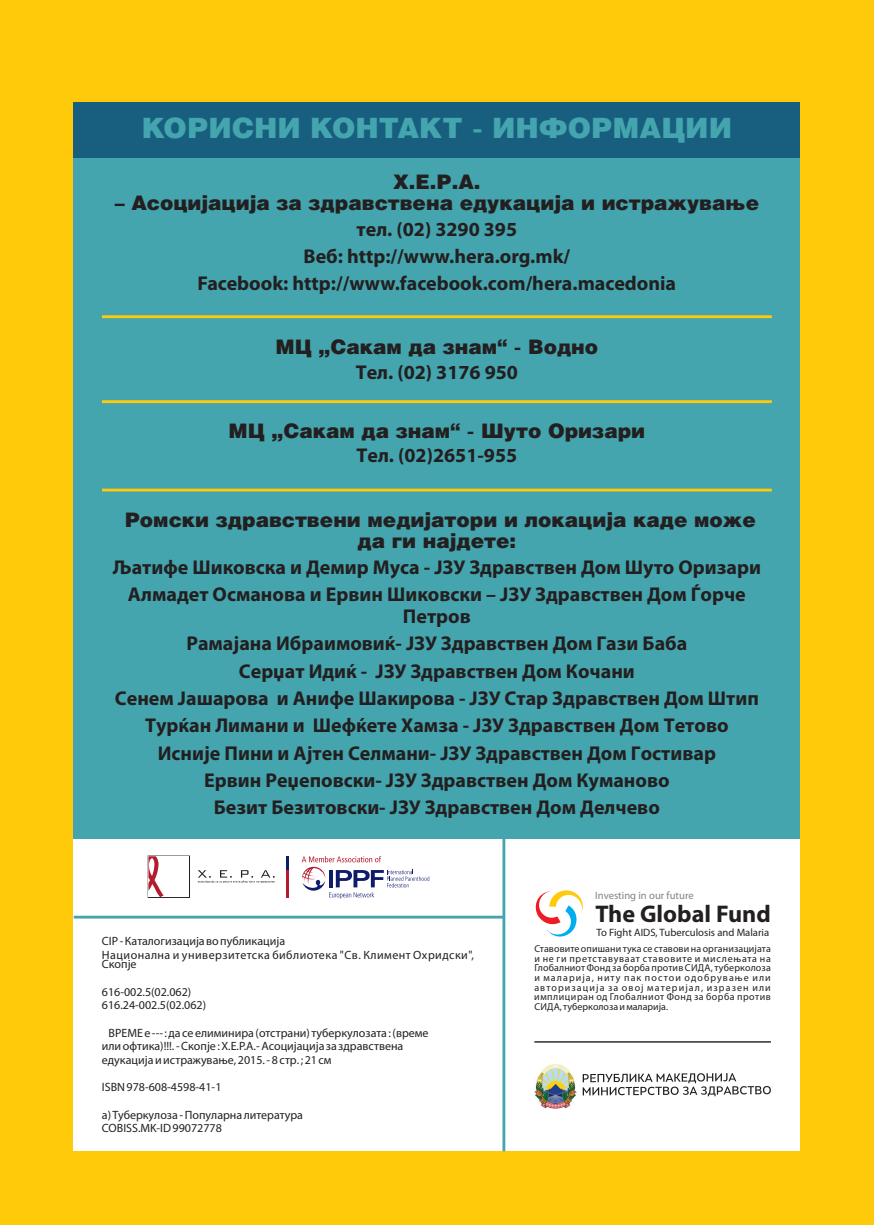
<style>
.page{position:relative;width:874px;height:1225px;background:#fff}
.page>*{position:absolute;margin:0;border:0;box-sizing:border-box;transform-origin:0 0}
.t1{font:900 28px "Helios";color:#44a5ae}
.t2{font:700 24.2px "Myriad Pro";color:#231f20}
.t3{font:700 20px/27.2px "Myriad Pro";color:#231f20;text-align:center}
.t4{font:900 20px/21px "Helios";color:#231f20;text-align:center}
.t5{font:12px/13.6px "Myriad Pro";color:#231f20}
.t6{font:12px/13.6px "Myriad Pro";letter-spacing:.04em;color:#231f20}
.t7{font:10.6px "Myriad Pro";color:#231f20}
.t8{font:10.6px "Myriad Pro";color:#808285}
.t9{font:10px/9.6px "Myriad Pro";letter-spacing:.035em;color:#231f20;text-align:justify}
</style>
<div class="page">
<div style="left:0;top:0;width:873px;height:1225px;background:#feca0a"></div>
<div style="left:74px;top:838px;width:725px;height:313px;background:#fff"></div>
<div style="left:74px;top:158px;width:725px;height:680px;background:#44a5ae"></div>
<hr style="left:102px;top:488px;width:669px;height:3px;background:#feca0a">
<div style="left:74px;top:102px;width:725px;height:56px;background:#185e7f"></div>
<hr style="left:102px;top:315px;width:669px;height:3px;background:#feca0a">
<hr style="left:102px;top:400px;width:669px;height:3px;background:#feca0a">
<div style="left:148px;top:855px;width:42px;height:43px;border:1px solid #231f20"></div>
<div style="left:148px;top:856px;width:41px;height:41px;background:#fff"></div>
<svg style="left:148px;top:856px;width:15px;height:41px"></svg>
<svg style="left:198px;top:870px;width:76px;height:13px"></svg>
<svg style="left:286px;top:856px;width:2px;height:14px"></svg>
<hr style="left:286px;top:870px;width:2px;height:27px;background:#b21c2e">
<svg style="left:301px;top:856px;width:128px;height:43px"></svg>
<svg style="left:535px;top:890px;width:48px;height:47px"></svg>
<hr style="left:502px;top:838px;width:3px;height:313px;background:#44a5ae">
<svg style="left:582px;top:1073px;width:188px;height:23px"></svg>
<img style="left:534px;top:1064px;width:42px;height:44px">
<hr style="left:534px;top:1041px;width:236px;height:1px;background:#231f20">
<hr style="left:74px;top:915px;width:429px;height:3px;background:#44a5ae">
<h1 class="t1" style="left:142px;top:115px;width:591px">КОРИСНИ КОНТАКТ - ИНФОРМАЦИИ</h1>
<p class="t4" style="left:393px;top:172px;width:89px">Х.Е.Р.А.</p>
<p class="t4" style="left:115px;top:193px;width:645px">– Асоцијација за здравствена едукација и истражување</p>
<p class="t3" style="left:197px;top:217px;width:480px">тел. (02) 3290 395<br>Веб: http://www.hera.org.mk/<br>Facebook: http://www.facebook.com/hera.macedonia</p>
<p class="t4" style="left:275px;top:336px;width:324px">МЦ „Сакам да знам“ - Водно</p>
<p class="t3" style="left:355px;top:360px;width:164px">Тел. (02) 3176 950</p>
<p class="t4" style="left:228px;top:421px;width:418px">МЦ „Сакам да знам“ - Шуто Оризари</p>
<p class="t3" style="left:356px;top:443px;width:162px">Тел. (02)2651-955</p>
<p class="t4" style="left:125px;top:510px;width:632px">Ромски здравствени медијатори и локација каде може да ги најдете:</p>
<p class="t3" style="left:113px;top:555px;width:649px">Љатифе Шиковска и Демир Муса - ЈЗУ Здравствен Дом Шуто Оризари<br>Алмадет Османова и Ервин Шиковски – ЈЗУ Здравствен Дом Ѓорче</p>
<p class="t3" style="left:115px;top:604px;width:645px">Петров<br>Рамајана Ибраимовиќ- ЈЗУ Здравствен Дом Гази Баба<br>Серџат Идиќ - ЈЗУ Здравствен Дом Кочани<br>Сенем Јашарова и Анифе Шакирова - ЈЗУ Стар Здравствен Дом Штип Турќан Лимани и Шефќете Хамза - ЈЗУ Здравствен Дом Тетово Исније Пини и Ајтен Селмани- ЈЗУ Здравствен Дом Гостивар<br>Ервин Реџеповски- ЈЗУ Здравствен Дом Куманово<br>Безит Безитовски- ЈЗУ Здравствен Дом Делчево</p>
<p class="t6" style="left:102px;top:935px;width:373px">CIP - Каталогизација во публикација<br>Национална и универзитетска библиотека "Св. Климент Охридски",</p>
<p class="t5" style="left:102px;top:958px;width:36px">Скопје</p>
<p class="t5" style="left:102px;top:985px;width:106px">616-002.5(02.062)<br>616.24-002.5(02.062)</p>
<p class="t5" style="left:102px;top:1026px;width:328px;text-indent:7px">ВРЕМЕ е --- : да се елиминира (отстрани) туберкулозата : (време или офтика)!!!. - Скопје : Х.Е.Р.А.- Асоцијација за здравствена едукација и истражување, 2015. - 8 стр. ; 21 см</p>
<p class="t5" style="left:102px;top:1081px;width:121px">ISBN 978-608-4598-41-1</p>
<p class="t5" style="left:102px;top:1108px;width:203px">а) Туберкулоза - Популарна литература<br>COBISS.MK-ID 99072778</p>
<p class="t8" style="left:595px;top:890px;width:100px">Investing in our future</p>
<p class="t2" style="left:595px;top:903px;width:177px">The Global Fund</p>
<p class="t7" style="left:596px;top:927px;width:174px">To Fight AIDS, Tuberculosis and Malaria</p>
<p class="t9" style="left:534px;top:945px;width:238px">Ставовите опишани тука се ставови на организацијата и не ги претставуваат ставовите и мислењата на Глобалниот Фонд за борба против СИДА, туберколоза и маларија, ниту пак постои одобрување или авторизација за овој материјал, изразен или имплициран од Глобалниот Фонд за борба против СИДА, туберколоза и маларија.</p>
</div>
